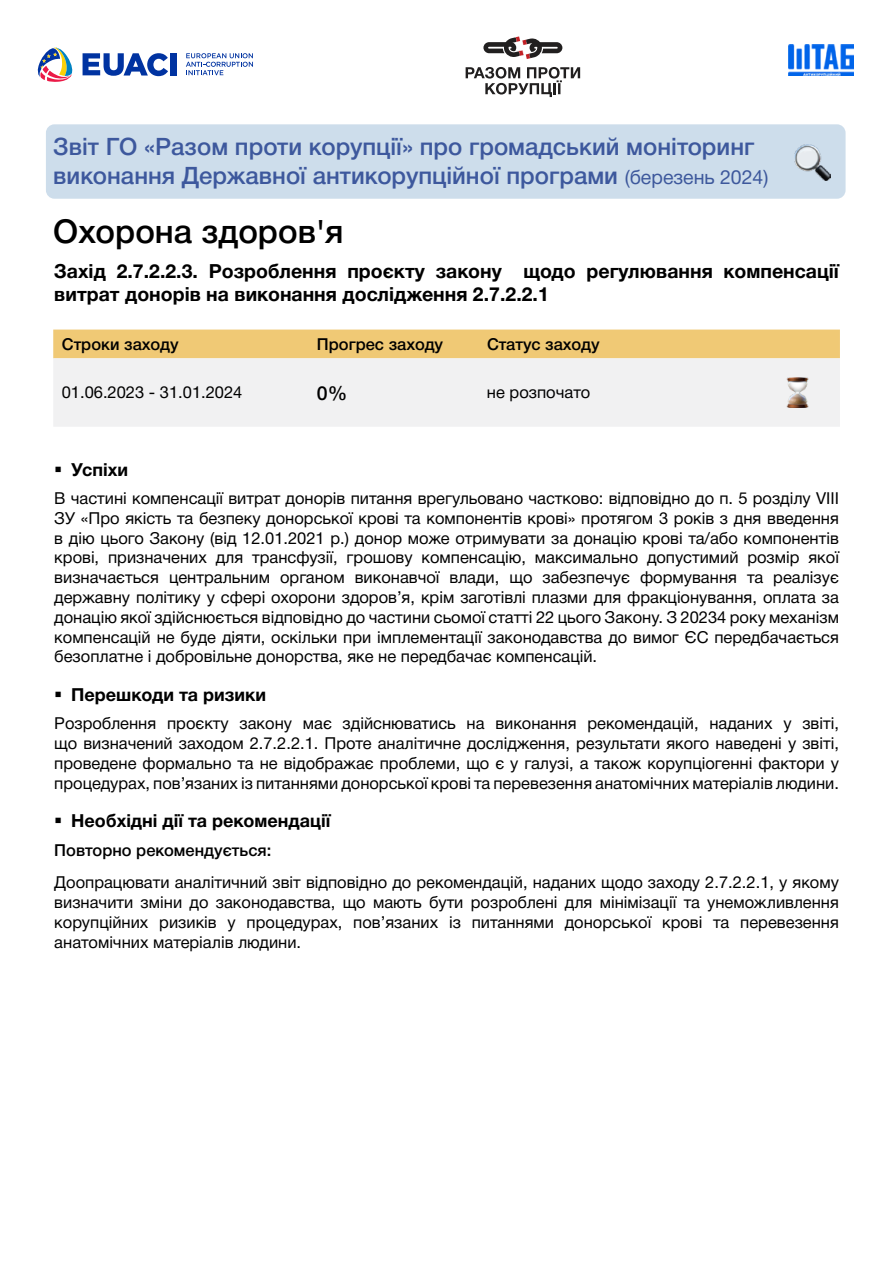
<style>
.page{position:relative;width:893px;height:1263px;background:#fff}
.page>*{position:absolute;margin:0;border:0;box-sizing:border-box;transform-origin:0 0}
.t1{font:500 33px "Helvetica Neue Cyr";color:#000}
.t2{font:500 24px/28.8px "Helvetica Neue Cyr";color:#3d589d}
.t3{font:700 19.5px/23.4px "Helvetica Neue Cyr";color:#000}
.t4{font:500 19.5px "Helvetica Neue Cyr";color:#000}
.t5{font:700 18px "Helvetica Neue Cyr";color:#000}
.t6{font:16.5px/19.8px "Helvetica Neue Cyr";color:#000;text-align:justify}
.t7{font:500 16.5px "Helvetica Neue Cyr";color:#000}
.s1{font-weight:400;font-size:19.5px;color:#3d589c}
</style>
<div class="page">
<div style="left:46px;top:124px;width:799px;height:75px;background:#cdddeb;border-radius:9px"></div>
<svg style="left:483px;top:36px;width:79px;height:23px"></svg>
<svg style="left:466px;top:67px;width:114px;height:30px"></svg>
<svg style="left:186px;top:53px;width:67px;height:22px"></svg>
<svg style="left:37px;top:47px;width:36px;height:35px"></svg>
<svg style="left:83px;top:53px;width:85px;height:23px"></svg>
<div style="left:170px;top:53px;width:6px;height:22px;background:#0033a1"></div>
<img style="left:789px;top:45px;width:65px;height:31px">
<img style="left:794px;top:144px;width:36px;height:36px">
<div style="left:53px;top:330px;width:787px;height:28px;background:#f0c975"></div>
<div style="left:53px;top:358px;width:787px;height:69px;background:#f1f1f2"></div>
<img style="left:783px;top:378px;width:29px;height:29px">
<h2 class="t2" style="left:53px;top:133px;width:717px">Звіт ГО «Разом проти корупції» про громадський моніторинг виконання Державної антикорупційної програми <span class="s1">(березень 2024)</span></h2>
<h1 class="t1" style="left:53px;top:213px;width:292px">Охорона здоров'я</h1>
<p class="t3" style="left:54px;top:259px;width:786px">Захід 2.7.2.2.3. Розроблення проєкту закону щодо регулювання компенсації витрат донорів на виконання дослідження 2.7.2.2.1</p>
<p class="t7" style="left:62px;top:335px;width:118px">Строки заходу</p>
<p class="t7" style="left:317px;top:335px;width:128px">Прогрес заходу</p>
<p class="t7" style="left:487px;top:335px;width:114px">Статус заходу</p>
<p class="t6" style="left:62px;top:383px;width:182px">01.06.2023 - 31.01.2024</p>
<p class="t4" style="left:317px;top:382px;width:32px">0%</p>
<p class="t6" style="left:487px;top:383px;width:105px">не розпочато</p>
<p class="t5" style="left:71px;top:459px;width:58px">Успіхи</p>
<p class="t6" style="left:54px;top:488px;width:786px">В частині компенсації витрат донорів питання врегульовано частково: відповідно до п. 5 розділу VIII ЗУ «Про якість та безпеку донорської крові та компонентів крові» протягом 3 років з дня введення в дію цього Закону (від 12.01.2021 р.) донор може отримувати за донацію крові та/або компонентів крові, призначених для трансфузії, грошову компенсацію, максимально допустимий розмір якої визначається центральним органом виконавчої влади, що забезпечує формування та реалізує державну політику у сфері охорони здоров’я, крім заготівлі плазми для фракціонування, оплата за донацію якої здійснюється відповідно до частини сьомої статті 22 цього Закону. З 20234 року механізм компенсацій не буде діяти, оскільки при імплементації законодавства до вимог ЄС передбачається безоплатне і добровільне донорства, яке не передбачає компенсацій.</p>
<p class="t5" style="left:71px;top:685px;width:196px">Перешкоди та ризики</p>
<p class="t6" style="left:54px;top:714px;width:786px">Розроблення проєкту закону має здійснюватись на виконання рекомендацій, наданих у звіті, що визначений заходом 2.7.2.2.1. Проте аналітичне дослідження, результати якого наведені у звіті, проведене формально та не відображає проблеми, що є у галузі, а також корупціогенні фактори у процедурах, пов’язаних із питаннями донорської крові та перевезення анатомічних матеріалів людини.</p>
<p class="t5" style="left:71px;top:811px;width:261px">Необхідні дії та рекомендації</p>
<p class="t7" style="left:54px;top:841px;width:218px">Повторно рекомендується:</p>
<p class="t6" style="left:54px;top:873px;width:786px">Доопрацювати аналітичний звіт відповідно до рекомендацій, наданих щодо заходу 2.7.2.2.1, у якому визначити зміни до законодавства, що мають бути розроблені для мінімізації та унеможливлення корупційних ризиків у процедурах, пов’язаних із питаннями донорської крові та перевезення анатомічних матеріалів людини.</p>
</div>
